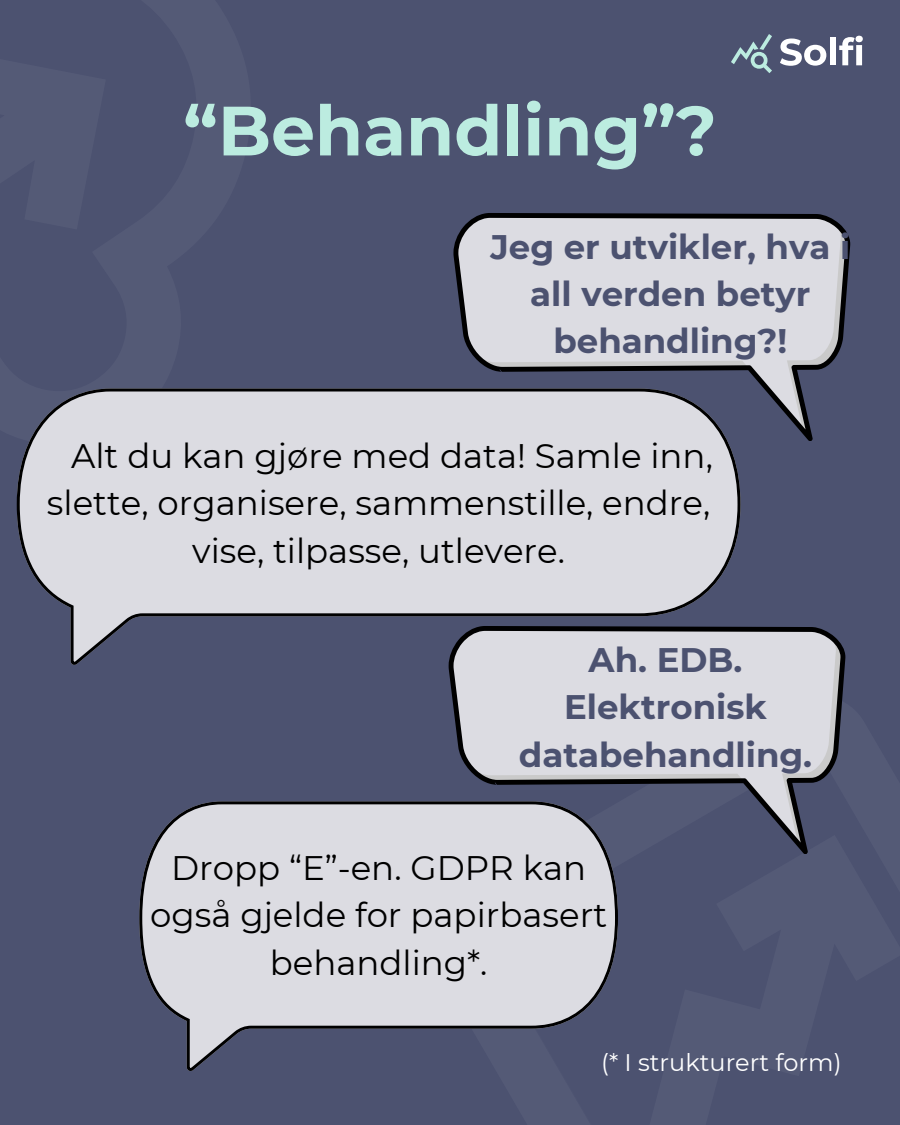
<style>
.page{position:relative;width:900px;height:1125px;background:#4c5270}
.page>*{position:absolute;margin:0;border:0;box-sizing:border-box;transform-origin:0 0}
.t1{font:700 69.6px "Montserrat";color:#bcece0}
.t2{font:34px/47.2px "Montserrat";color:#000;text-align:center}
.t3{font:700 34px/47.2px "Montserrat";color:#4c5270;text-align:center}
.t4{font:24px "Montserrat";color:#fff}
</style>
<div class="page">
<svg style="left:453px;top:213px;width:397px;height:228px;fill:#dcdce2"></svg>
<svg style="left:17px;top:389px;width:723px;height:276px"></svg>
<svg style="left:449px;top:626px;width:396px;height:228px;fill:#dcdce2"></svg>
<svg style="left:139px;top:801px;width:479px;height:270px"></svg>
<svg style="left:731px;top:34px;width:41px;height:39px"></svg>
<svg style="left:780px;top:39px;width:46px;height:27px"></svg>
<div style="left:830px;top:37px;width:6px;height:28px;background:#fff"></div>
<svg style="left:839px;top:36px;width:24px;height:29px"></svg>
<p class="t1" style="left:183px;top:88px;width:535px">“Behandling”?</p>
<p class="t3" style="left:491px;top:223px;width:361px">Jeg er utvikler, hva i all verden betyr behandling?!</p>
<h1 class="t2" style="left:71px;top:432px;width:643px">Alt du kan gjøre med data! Samle inn,</h1>
<h1 class="t2" style="left:47px;top:479px;width:665px">slette, organisere, sammenstille, endre,</h1>
<h1 class="t2" style="left:192px;top:527px;width:374px">vise, tilpasse, utlevere.</h1>
<p class="t3" style="left:519px;top:636px;width:295px">Ah. EDB.<br>Elektronisk databehandling.</p>
<h2 class="t2" style="left:150px;top:844px;width:459px">Dropp “E”-en. GDPR kan også gjelde for papirbasert behandling*.</h2>
<h3 class="t4" style="left:601px;top:1047px;width:242px">(* I strukturert form)</h3>
</div>
